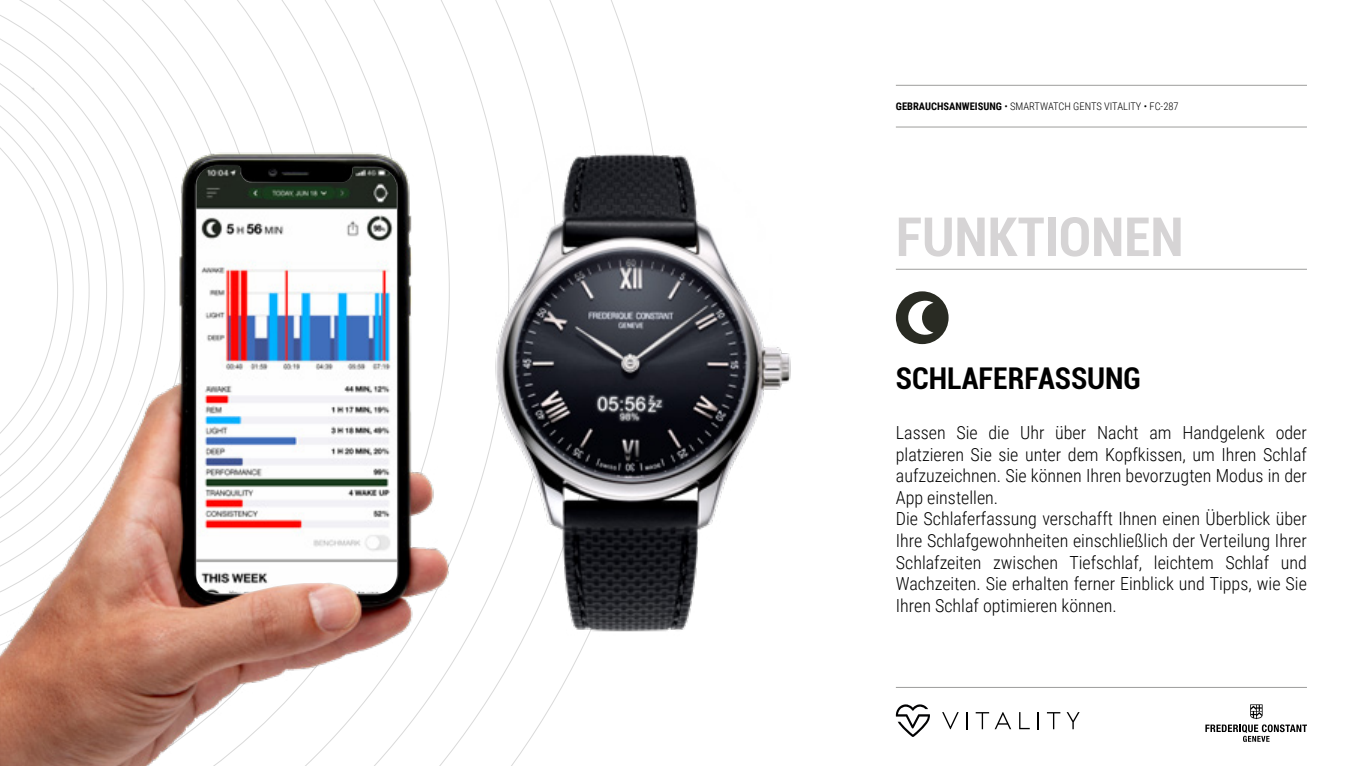
<style>
.page{position:relative;width:1361px;height:766px;background:#fff}
.page>*{position:absolute;margin:0;border:0;box-sizing:border-box;transform-origin:0 0}
.t1{font:700 condensed 54px "Roboto";color:#d6d4d5}
.t2{font:700 condensed 30px "Roboto";color:#000}
.t3{font:300 18px/21.6px "Roboto Condensed";color:#000}
.t4{font:300 10.5px "Roboto Condensed";color:#000}
.s1{font-weight:700}
</style>
<div class="page">
<hr style="left:896px;top:269px;width:411px;height:1px;background:#9d9d9c">
<svg style="left:1205px;top:704px;width:102px;height:37px"></svg>
<hr style="left:896px;top:687px;width:411px;height:1px;background:#9d9d9c">
<svg style="left:942px;top:712px;width:16px;height:17px"></svg>
<svg style="left:966px;top:712px;width:2px;height:17px"></svg>
<svg style="left:975px;top:712px;width:36px;height:17px"></svg>
<svg style="left:1019px;top:712px;width:10px;height:17px"></svg>
<svg style="left:1037px;top:712px;width:2px;height:17px"></svg>
<svg style="left:1047px;top:712px;width:13px;height:17px"></svg>
<svg style="left:1066px;top:712px;width:13px;height:17px"></svg>
<svg style="left:896px;top:704px;width:34px;height:32px"></svg>
<hr style="left:896px;top:127px;width:411px;height:1px;background:#9d9d9c">
<hr style="left:896px;top:85px;width:411px;height:1px;background:#9d9d9c">
<img style="left:472px;top:97px;width:319px;height:590px">
<img style="left:0;top:0;width:472px;height:765px">
<img style="left:196px;top:166px;width:202px;height:427px">
<div style="left:896px;top:291px;width:52px;height:53px;background:#292b23;border-radius:50%"></div>
<svg style="left:908px;top:300px;width:25px;height:34px"></svg>
<p class="t4" style="left:896px;top:99px;width:284px"><span class="s1">GEBRAUCHSANWEISUNG</span> • SMARTWATCH GENTS VITALITY • FC-287</p>
<h1 class="t1" style="left:896px;top:199px;width:289px">FUNKTIONEN</h1>
<h2 class="t2" style="left:896px;top:357px;width:246px">SCHLAFERFASSUNG</h2>
<p class="t3" style="left:896px;top:421px;width:413px">Lassen Sie die Uhr über Nacht am Handgelenk oder platzieren Sie sie unter dem Kopfkissen, um Ihren Schlaf aufzuzeichnen. Sie können Ihren bevorzugten Modus in der App einstellen.<br>Die Schlaferfassung verschafft Ihnen einen Überblick über Ihre Schlafgewohnheiten einschließlich der Verteilung Ihrer Schlafzeiten zwischen Tiefschlaf, leichtem Schlaf und Wachzeiten. Sie erhalten ferner Einblick und Tipps, wie Sie Ihren Schlaf optimieren können.</p>
</div>
